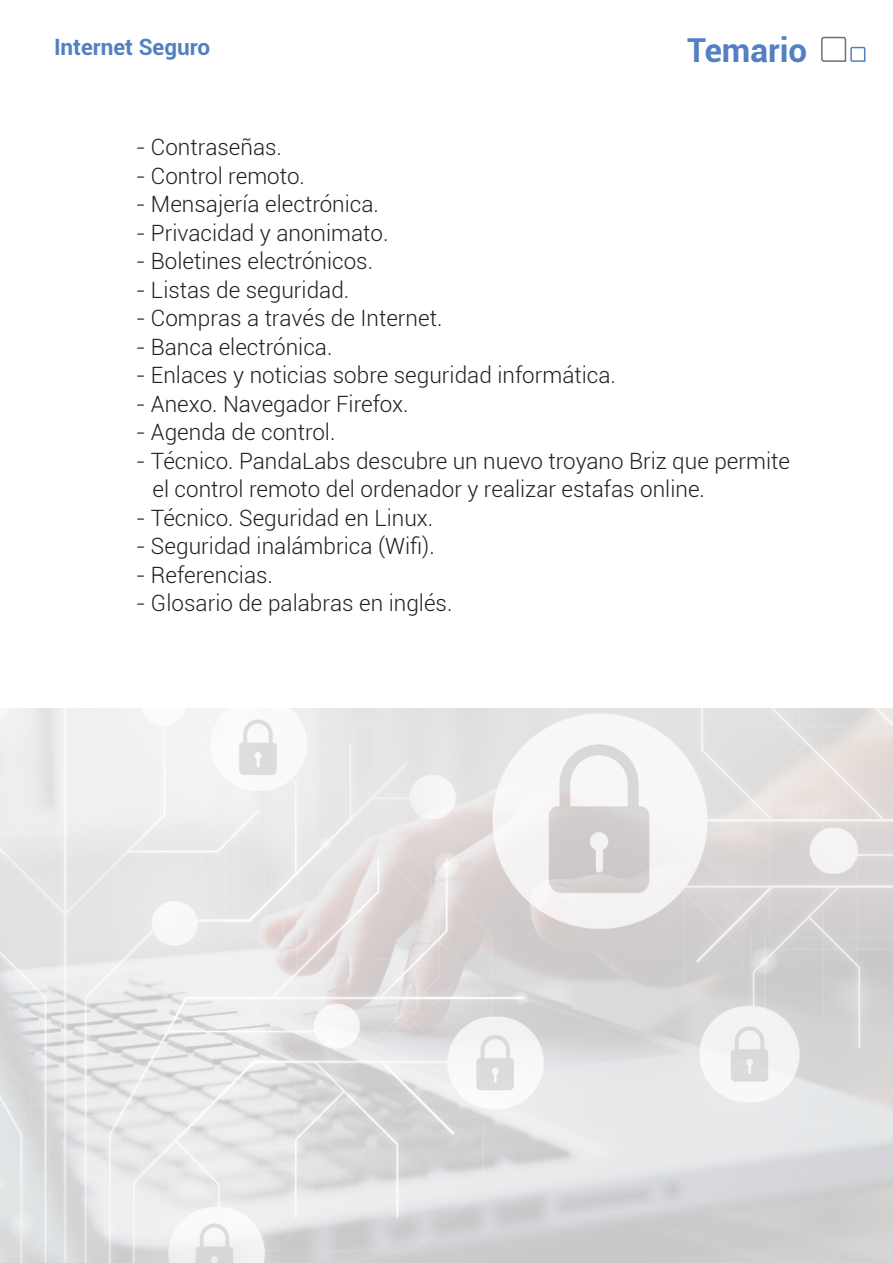
<style>
.page{position:relative;width:893px;height:1263px;background:#fff}
.page>*{position:absolute;margin:0;border:0;box-sizing:border-box;transform-origin:0 0}
.t1{font:700 33px "Roboto";color:#5380c1}
.t2{font:300 22.5px "Roboto";color:#231f20}
.t3{font:700 22.5px "Roboto";color:#5380c1}
</style>
<div class="page">
<svg style="left:821px;top:36px;width:45px;height:26px"></svg>
<img style="left:0;top:708px;width:893px;height:555px">
<p class="t3" style="left:54px;top:31px;width:158px">Internet Seguro</p>
<h1 class="t1" style="left:687px;top:27px;width:122px">Temario</h1>
<p class="t2" style="left:136px;top:131px;width:147px">- Contraseñas.</p>
<p class="t2" style="left:136px;top:160px;width:170px">- Control remoto.</p>
<p class="t2" style="left:136px;top:188px;width:244px">- Mensajería electrónica.</p>
<p class="t2" style="left:136px;top:217px;width:254px">- Privacidad y anonimato.</p>
<p class="t2" style="left:136px;top:245px;width:239px">- Boletines electrónicos.</p>
<p class="t2" style="left:136px;top:274px;width:215px">- Listas de seguridad.</p>
<p class="t2" style="left:136px;top:302px;width:308px">- Compras a través de Internet.</p>
<p class="t2" style="left:136px;top:331px;width:198px">- Banca electrónica.</p>
<p class="t2" style="left:136px;top:359px;width:481px">- Enlaces y noticias sobre seguridad informática.</p>
<p class="t2" style="left:136px;top:388px;width:274px">- Anexo. Navegador Firefox.</p>
<p class="t2" style="left:136px;top:416px;width:201px">- Agenda de control.</p>
<p class="t2" style="left:136px;top:445px;width:655px">- Técnico. PandaLabs descubre un nuevo troyano Briz que permite</p>
<p class="t2" style="left:152px;top:473px;width:554px">el control remoto del ordenador y realizar estafas online.</p>
<p class="t2" style="left:136px;top:502px;width:299px">- Técnico. Seguridad en Linux.</p>
<p class="t2" style="left:136px;top:530px;width:300px">- Seguridad inalámbrica (Wifi).</p>
<p class="t2" style="left:136px;top:559px;width:138px">- Referencias.</p>
<p class="t2" style="left:136px;top:587px;width:318px">- Glosario de palabras en inglés.</p>
</div>
